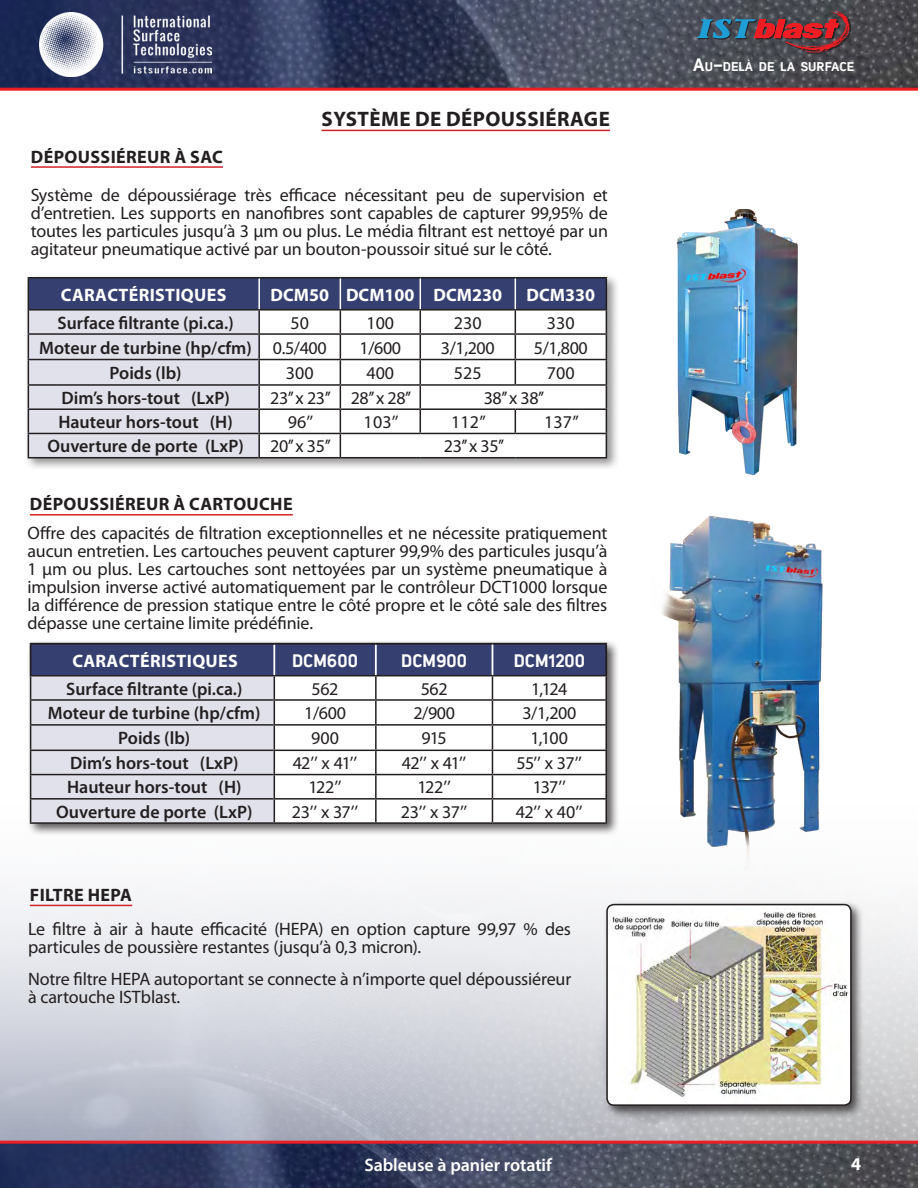
<style>
.page{position:relative;width:918px;height:1188px;background:#fff}
.page>*{position:absolute;margin:0;border:0;box-sizing:border-box;transform-origin:0 0}
.t1{font:700 21px "Myriad Pro";letter-spacing:.02em;color:#231f20}
.t2{font:18px/18px "Myriad Pro";letter-spacing:-.01em;color:#231f20;text-align:justify}
.t3{font:600 18px "Myriad Pro";color:#231f20}
.t4{font:700 18px "Myriad Pro";letter-spacing:.02em;color:#fff}
.t5{font:700 18px "Myriad Pro";letter-spacing:.02em;color:#231f20}
.t6{font:600 18px "Myriad Pro";letter-spacing:-.005em;color:#fff}
.t7{font:18px "Lintel Regular 6";color:#fff}
.t8{font:12.6px "Lintel Regular 6";color:#fff;scale:1.05 1}
.s1{font-size:18px}
</style>
<div class="page">
<img style="left:0;top:0;width:918px;height:88px">
<img style="left:39px;top:12px;width:172px;height:64px">
<div style="left:698px;top:12px;width:153px;height:42px;background:#231f20;opacity:.97"></div>
<svg style="left:697px;top:11px;width:153px;height:42px;background:#664751"></svg>
<hr style="left:0;top:88px;width:918px;height:3px;background:#ee1d23">
<img style="left:0;top:1144px;width:918px;height:44px">
<hr style="left:0;top:1141px;width:918px;height:3px;background:#ee1d23">
<img style="left:676px;top:208px;width:122px;height:268px">
<hr style="left:322px;top:130px;width:288px;height:1px;background:#d1232a">
<hr style="left:31px;top:166px;width:192px;height:2px;background:#d1232a">
<hr style="left:30px;top:514px;width:263px;height:2px;background:#d1232a">
<hr style="left:30px;top:905px;width:102px;height:1px;background:#d1232a">
<img style="left:630px;top:515px;width:221px;height:354px">
<div style="left:26px;top:639px;width:594px;height:198px;background:#231f20;opacity:.75"></div>
<hr style="left:492px;top:675px;width:115px;height:1px;background:#231f20">
<hr style="left:605px;top:676px;width:2px;height:23px;background:#231f20">
<hr style="left:605px;top:726px;width:2px;height:24px;background:#231f20">
<hr style="left:492px;top:750px;width:115px;height:1px;background:#231f20">
<hr style="left:605px;top:751px;width:2px;height:23px;background:#231f20">
<hr style="left:492px;top:774px;width:115px;height:1px;background:#231f20">
<hr style="left:605px;top:775px;width:2px;height:23px;background:#231f20">
<hr style="left:492px;top:798px;width:115px;height:2px;background:#231f20">
<hr style="left:605px;top:800px;width:2px;height:22px;background:#231f20">
<hr style="left:492px;top:699px;width:115px;height:2px;background:#231f20">
<hr style="left:605px;top:701px;width:2px;height:23px;background:#231f20">
<hr style="left:492px;top:724px;width:115px;height:2px;background:#231f20">
<hr style="left:30px;top:643px;width:244px;height:2px;background:#231f20">
<hr style="left:274px;top:643px;width:102px;height:2px;background:#231f20">
<hr style="left:376px;top:643px;width:116px;height:2px;background:#231f20">
<hr style="left:492px;top:643px;width:115px;height:2px;background:#231f20">
<hr style="left:274px;top:822px;width:102px;height:2px;background:#231f20">
<hr style="left:376px;top:822px;width:116px;height:2px;background:#231f20">
<hr style="left:492px;top:822px;width:115px;height:2px;background:#231f20">
<hr style="left:605px;top:645px;width:2px;height:30px;background:#231f20">
<svg style="left:30px;top:644px;width:576px;height:179px"></svg>
<hr style="left:30px;top:822px;width:244px;height:2px;background:#231f20">
<div style="left:24px;top:274px;width:596px;height:198px;background:#231f20;opacity:.48"></div>
<hr style="left:28px;top:277px;width:231px;height:2px;background:#231f20">
<hr style="left:259px;top:277px;width:81px;height:2px;background:#231f20">
<hr style="left:340px;top:277px;width:80px;height:2px;background:#231f20">
<hr style="left:420px;top:277px;width:95px;height:2px;background:#231f20">
<hr style="left:515px;top:277px;width:92px;height:2px;background:#231f20">
<svg style="left:28px;top:278px;width:579px;height:180px"></svg>
<hr style="left:28px;top:457px;width:230px;height:1px;background:#231f20">
<hr style="left:258px;top:279px;width:2px;height:30px;background:#fff">
<hr style="left:340px;top:279px;width:1px;height:30px;background:#fff">
<hr style="left:420px;top:279px;width:1px;height:30px;background:#fff">
<hr style="left:515px;top:279px;width:1px;height:30px;background:#fff">
<div style="left:603px;top:900px;width:262px;height:219px;background:#231f20;opacity:.75"></div>
<img style="left:607px;top:907px;width:244px;height:197px">
<div style="left:606px;top:904px;width:246px;height:202px;border:2px solid #231f20;border-radius:7px"></div>
<p class="t5" style="left:31px;top:145px;width:193px">DÉPOUSSIÉREUR À SAC</p>
<p class="t1" style="left:322px;top:105px;width:290px">SYSTÈME DE DÉPOUSSIÉRAGE</p>
<p class="t2" style="left:31px;top:186px;width:579px">Système de dépoussiérage très efficace nécessitant peu de supervision et d’entretien. Les supports en nanofibres sont capables de capturer 99,95% de toutes les particules jusqu’à 3 µm ou plus. Le média filtrant est nettoyé par un agitateur pneumatique activé par un bouton-poussoir situé sur le côté.</p>
<p class="t4" style="left:61px;top:283px;width:167px">CARACTÉRISTIQUES</p>
<p class="t4" style="left:271px;top:283px;width:60px">DCM50</p>
<p class="t4" style="left:346px;top:283px;width:70px">DCM100</p>
<p class="t4" style="left:434px;top:283px;width:70px">DCM230</p>
<p class="t4" style="left:527px;top:283px;width:70px">DCM330</p>
<p class="t3" style="left:58px;top:311px;width:178px">Surface filtrante (pi.ca.)</p>
<p class="t2" style="left:291px;top:313px;width:20px">50</p>
<p class="t2" style="left:366px;top:313px;width:29px">100</p>
<p class="t2" style="left:454px;top:313px;width:29px">230</p>
<p class="t2" style="left:547px;top:313px;width:29px">330</p>
<p class="t3" style="left:39px;top:336px;width:214px">Moteur de turbine (hp/cfm)</p>
<p class="t2" style="left:273px;top:338px;width:55px">0.5/400</p>
<p class="t2" style="left:359px;top:338px;width:43px">1/600</p>
<p class="t2" style="left:441px;top:338px;width:55px">3/1,200</p>
<p class="t2" style="left:534px;top:338px;width:55px">5/1,800</p>
<p class="t3" style="left:110px;top:361px;width:73px">Poids (lb)</p>
<p class="t2" style="left:286px;top:364px;width:29px">300</p>
<p class="t2" style="left:366px;top:364px;width:29px">400</p>
<p class="t2" style="left:454px;top:364px;width:29px">525</p>
<p class="t2" style="left:547px;top:364px;width:29px">700</p>
<p class="t3" style="left:61px;top:386px;width:170px">Dim’s hors-tout (LxP)</p>
<p class="t2" style="left:270px;top:389px;width:62px">23’’ x 23’’</p>
<p class="t2" style="left:351px;top:389px;width:62px">28’’ x 28’’</p>
<p class="t2" style="left:484px;top:389px;width:62px">38’’ x 38’’</p>
<p class="t3" style="left:58px;top:411px;width:176px">Hauteur hors-tout (H)</p>
<p class="t2" style="left:288px;top:413px;width:27px">96’’</p>
<p class="t2" style="left:364px;top:413px;width:36px">103’’</p>
<p class="t2" style="left:451px;top:413px;width:36px">112’’</p>
<p class="t2" style="left:544px;top:413px;width:36px">137’’</p>
<p class="t3" style="left:47px;top:435px;width:198px">Ouverture de porte (LxP)</p>
<p class="t2" style="left:270px;top:437px;width:62px">20’’ x 35’’</p>
<p class="t2" style="left:444px;top:437px;width:62px">23’’ x 35’’</p>
<p class="t5" style="left:30px;top:492px;width:264px">DÉPOUSSIÉREUR À CARTOUCHE</p>
<p class="t2" style="left:28px;top:524px;width:581px">Offre des capacités de filtration exceptionnelles et ne nécessite pratiquement aucun entretien. Les cartouches peuvent capturer 99,9% des particules jusqu’à 1 µm ou plus. Les cartouches sont nettoyées par un système pneumatique à impulsion inverse activé automatiquement par le contrôleur DCT1000 lorsque la différence de pression statique entre le côté propre et le côté sale des filtres dépasse une certaine limite prédéfinie.</p>
<p class="t4" style="left:72px;top:649px;width:167px">CARACTÉRISTIQUES</p>
<p class="t7" style="left:292px;top:648px;width:67px">DCM600</p>
<p class="t7" style="left:401px;top:648px;width:67px">DCM900</p>
<p class="t7" style="left:514px;top:648px;width:73px">DCM1200</p>
<p class="t3" style="left:66px;top:677px;width:178px">Surface filtrante (pi.ca.)</p>
<p class="t2" style="left:312px;top:679px;width:28px">562</p>
<p class="t2" style="left:421px;top:679px;width:28px">562</p>
<p class="t2" style="left:531px;top:679px;width:38px">1,124</p>
<p class="t3" style="left:48px;top:702px;width:214px">Moteur de turbine (hp/cfm)</p>
<p class="t2" style="left:304px;top:704px;width:43px">1/600</p>
<p class="t2" style="left:413px;top:704px;width:43px">2/900</p>
<p class="t2" style="left:522px;top:704px;width:55px">3/1,200</p>
<p class="t3" style="left:118px;top:727px;width:73px">Poids (lb)</p>
<p class="t2" style="left:311px;top:729px;width:29px">900</p>
<p class="t2" style="left:421px;top:729px;width:27px">915</p>
<p class="t2" style="left:531px;top:729px;width:39px">1,100</p>
<p class="t3" style="left:70px;top:752px;width:170px">Dim’s hors-tout (LxP)</p>
<p class="t2" style="left:293px;top:754px;width:66px">42’’ x 41’’</p>
<p class="t2" style="left:402px;top:754px;width:66px">42’’ x 41’’</p>
<p class="t2" style="left:517px;top:754px;width:67px">55’’ x 37’’</p>
<p class="t3" style="left:67px;top:776px;width:176px">Hauteur hors-tout (H)</p>
<p class="t2" style="left:308px;top:778px;width:35px">122’’</p>
<p class="t2" style="left:418px;top:778px;width:35px">122’’</p>
<p class="t2" style="left:533px;top:778px;width:34px">137’’</p>
<p class="t3" style="left:56px;top:800px;width:198px">Ouverture de porte (LxP)</p>
<p class="t2" style="left:292px;top:802px;width:68px">23’’ x 37’’</p>
<p class="t2" style="left:401px;top:802px;width:68px">23’’ x 37’’</p>
<p class="t2" style="left:516px;top:802px;width:68px">42’’ x 40’’</p>
<p class="t5" style="left:30px;top:883px;width:104px">FILTRE HEPA</p>
<p class="t2" style="left:28px;top:920px;width:545px">Le filtre à air à haute efficacité (HEPA) en option capture 99,97 % des particules de poussière restantes (jusqu’à 0,3 micron).</p>
<p class="t2" style="left:28px;top:970px;width:545px">Notre filtre HEPA autoportant se connecte à n’importe quel dépoussiéreur à cartouche ISTblast.</p>
<p class="t8" style="left:693px;top:58px;width:155px"><span class="s1">A</span>U<span class="s1">-</span>DELÀ DE LA SURFACE</p>
<p class="t6" style="left:364px;top:1153px;width:189px">Sableuse à panier rotatif</p>
<p class="t4" style="left:851px;top:1152px;width:11px">4</p>
</div>
